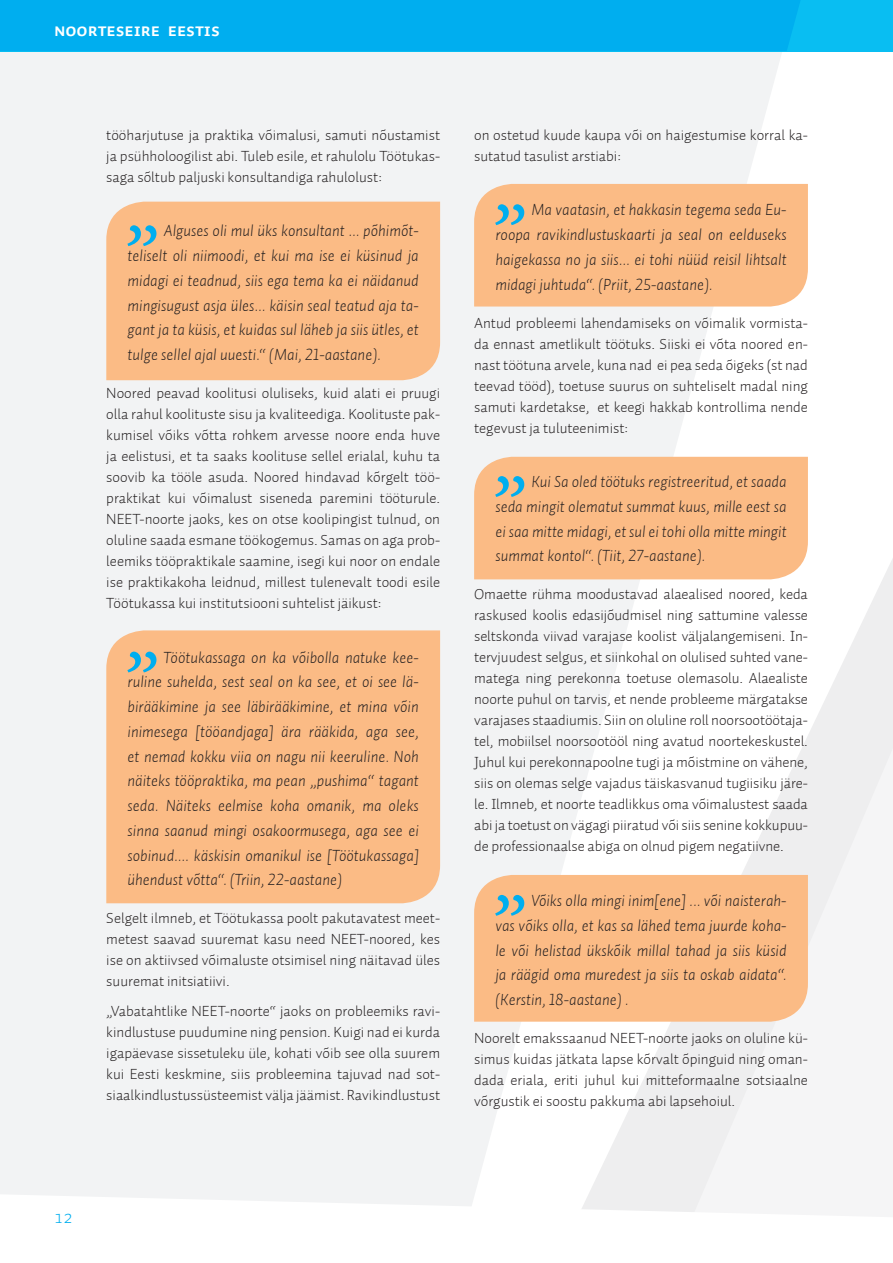
<style>
.page{position:relative;width:893px;height:1263px;background:#fff}
.page>*{position:absolute;margin:0;border:0;box-sizing:border-box;transform-origin:0 0}
.t1{font:italic 90px "Minion Pro";color:#00aeef}
.t2{font:18px "Auto 1 Bold Sm Cp";color:#fff}
.t3{font:18px "Auto 1 Light Sm Cp";color:#00aeef}
.t4{font:16.5px/24.8px "Auto 1 Light Italic LF";color:#231f20;text-align:justify}
.t5{font:300 15px/21px "Auto 1";color:#231f20;text-align:justify}
</style>
<div class="page">
<div style="left:0;top:51px;width:796px;height:1143px;background:#f2f3f4"></div>
<svg style="left:556px;top:559px;width:337px;height:635px"></svg>
<svg style="left:673px;top:748px;width:220px;height:446px;fill:#f5f5f6"></svg>
<svg style="left:18px;top:1194px;width:685px;height:18px"></svg>
<div style="left:0;top:0;width:893px;height:51px;background:#09bef2"></div>
<div style="left:0;top:0;width:800px;height:51px;background:#00aeef"></div>
<div style="left:106px;top:202px;width:334px;height:178px;background:#fbbb85"></div>
<div style="left:106px;top:630px;width:334px;height:273px;background:#fbbb85"></div>
<div style="left:474px;top:184px;width:334px;height:122px;background:#fbbb85"></div>
<div style="left:474px;top:457px;width:334px;height:122px;background:#fbbb85"></div>
<div style="left:474px;top:875px;width:334px;height:147px;background:#fbbb85"></div>
<p class="t2" style="left:54px;top:20px;width:167px">Noorteseire EESTIS</p>
<p class="t5" style="left:106px;top:124px;width:335px">tööharjutuse ja praktika võimalusi, samuti nõustamist ja psühholoogilist abi. Tuleb esile, et rahulolu Töötukas&shy;saga sõltub paljuski konsultandiga rahulolust:</p>
<p class="t4" style="left:128px;top:218px;width:293px;text-indent:36px">Alguses oli mul üks konsultant ... põhimõt&shy;teliselt oli niimoodi, et kui ma ise ei küsinud ja midagi ei teadnud, siis ega tema ka ei näidanud mingisugust asja üles... käisin seal teatud aja ta&shy;gant ja ta küsis, et kuidas sul läheb ja siis ütles, et tulge sellel ajal uuesti.“ (Mai, 21-aastane).</p>
<p class="t5" style="left:106px;top:383px;width:335px">Noored peavad koolitusi oluliseks, kuid alati ei pruugi olla rahul koolituste sisu ja kvaliteediga. Koolituste pak&shy;kumisel võiks võtta rohkem arvesse noore enda huve ja eelistusi, et ta saaks koolituse sellel erialal, kuhu ta soovib ka tööle asuda. Noored hindavad kõrgelt töö&shy;praktikat kui võimalust siseneda paremini tööturule.<br>NEET-noorte jaoks, kes on otse koolipingist tulnud, on oluline saada esmane töökogemus. Samas on aga prob&shy;leemiks tööpraktikale saamine, isegi kui noor on endale ise praktikakoha leidnud, millest tulenevalt toodi esile Töötukassa kui institutsiooni suhtelist jäikust:</p>
<h1 class="t1" style="left:128px;top:146px;width:37px">„</h1>
<p class="t4" style="left:128px;top:644px;width:293px;text-indent:36px">Töötukassaga on ka võibolla natuke kee&shy;ruline suhelda, sest seal on ka see, et oi see lä&shy;birääkimine ja see läbirääkimine, et mina võin inimesega [tööandjaga] ära rääkida, aga see, et nemad kokku viia on nagu nii keeruline. Noh näiteks tööpraktika, ma pean „pushima“ tagant seda. Näiteks eelmise koha omanik, ma oleks sinna saanud mingi osakoormusega, aga see ei sobinud.... käskisin omanikul ise [Töötukassaga] ühendust võtta“. (Triin, 22-aastane)</p>
<p class="t5" style="left:106px;top:908px;width:335px">Selgelt ilmneb, et Töötukassa poolt pakutavatest meet&shy;metest saavad suuremat kasu need NEET-noored, kes ise on aktiivsed võimaluste otsimisel ning näitavad üles suuremat initsiatiivi.</p>
<p class="t5" style="left:106px;top:1000px;width:335px">„Vabatahtlike NEET-noorte“ jaoks on probleemiks ravi&shy;kindlustuse puudumine ning pension. Kuigi nad ei kurda igapäevase sissetuleku üle, kohati võib see olla suurem kui Eesti keskmine, siis probleemina tajuvad nad sot&shy;siaalkindlustussüsteemist välja jäämist. Ravikindlustust</p>
<h1 class="t1" style="left:128px;top:572px;width:37px">„</h1>
<p class="t5" style="left:474px;top:124px;width:335px">on ostetud kuude kaupa või on haigestumise korral ka&shy;sutatud tasulist arstiabi:</p>
<p class="t4" style="left:495px;top:197px;width:293px;text-indent:36px">Ma vaatasin, et hakkasin tegema seda Eu&shy;roopa ravikindlustuskaarti ja seal on eelduseks haigekassa no ja siis... ei tohi nüüd reisil lihtsalt midagi juhtuda“. (Priit, 25-aastane).</p>
<p class="t5" style="left:474px;top:312px;width:335px">Antud probleemi lahendamiseks on võimalik vormista&shy;da ennast ametlikult töötuks. Siiski ei võta noored en&shy;nast töötuna arvele, kuna nad ei pea seda õigeks (st nad teevad tööd), toetuse suurus on suhteliselt madal ning samuti kardetakse, et keegi hakkab kontrollima nende tegevust ja tuluteenimist:</p>
<h1 class="t1" style="left:495px;top:125px;width:37px">„</h1>
<p class="t4" style="left:495px;top:469px;width:293px;text-indent:36px">Kui Sa oled töötuks registreeritud, et saada seda mingit olematut summat kuus, mille eest sa ei saa mitte midagi, et sul ei tohi olla mitte mingit summat kontol“. (Tiit, 27-aastane).</p>
<p class="t5" style="left:474px;top:584px;width:335px">Omaette rühma moodustavad alaealised noored, keda raskused koolis edasijõudmisel ning sattumine valesse seltskonda viivad varajase koolist väljalangemiseni. In&shy;tervjuudest selgus, et siinkohal on olulised suhted vane&shy;matega ning perekonna toetuse olemasolu. Alaealiste noorte puhul on tarvis, et nende probleeme märgatakse varajases staadiumis. Siin on oluline roll noorsootöötaja&shy;tel, mobiilsel noorsootööl ning avatud noortekeskustel.<br>Juhul kui perekonnapoolne tugi ja mõistmine on vähene, siis on olemas selge vajadus täiskasvanud tugiisiku järe&shy;le. Ilmneb, et noorte teadlikkus oma võimalustest saada abi ja toetust on vägagi piiratud või siis senine kokkupuu&shy;de professionaalse abiga on olnud pigem negatiivne.</p>
<h1 class="t1" style="left:495px;top:397px;width:37px">„</h1>
<p class="t4" style="left:495px;top:888px;width:293px;text-indent:36px">Võiks olla mingi inim[ene] ... või naisterah&shy;vas võiks olla, et kas sa lähed tema juurde koha&shy;le või helistad ükskõik millal tahad ja siis küsid ja räägid oma muredest ja siis ta oskab aidata“. (Kerstin, 18-aastane) .</p>
<p class="t5" style="left:474px;top:1027px;width:335px">Noorelt emakssaanud NEET-noorte jaoks on oluline kü&shy;simus kuidas jätkata lapse kõrvalt õpinguid ning oman&shy;dada eriala, eriti juhul kui mitteformaalne sotsiaalne võrgustik ei soostu pakkuma abi lapsehoiul.</p>
<h1 class="t1" style="left:495px;top:816px;width:37px">„</h1>
<p class="t3" style="left:54px;top:1206px;width:20px">12</p>
</div>
